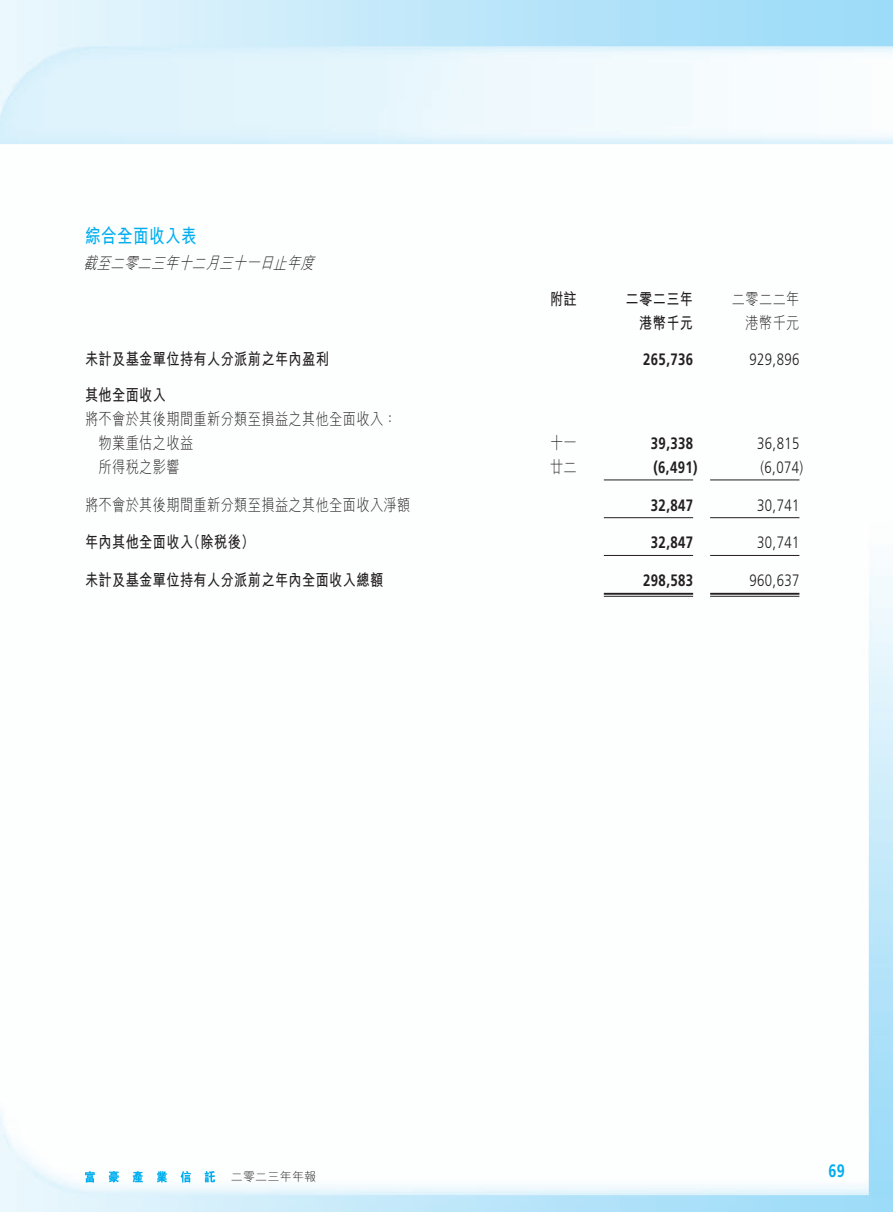
<style>
.page{position:relative;width:893px;height:1212px;background:#fff}
.page>*{position:absolute;margin:0;border:0;box-sizing:border-box;transform-origin:0 0}
._3__標題{font:700 19.5px "M Hei HK";letter-spacing:.03em;color:#00aeef;scale:.8 1}
.t1{font:700 18px "Frutiger LT Std";color:#00aeef;scale:.8 1}
._1__內文{font:300 16.5px "M Hei HK";letter-spacing:.03em;color:#231f20;scale:.8 1}
._1__內文-2{font:700 16.5px "M Hei HK";letter-spacing:.03em;color:#231f20;scale:.8 1}
._1__內文-3{font:700 16.5px "Frutiger LT Std";letter-spacing:.03em;color:#231f20;scale:.8 1}
._1__內文-4{font:300 16.5px "Frutiger LT Std";letter-spacing:.03em;color:#231f20;scale:.8 1}
._1__內文-5{font:italic 300 16.5px "M Hei HK";color:#231f20;scale:.8 1}
.t2{font:300 12px "M Hei HK";letter-spacing:.02em;color:#231f20}
</style>
<div class="page">
<svg style="left:85px;top:1171px;width:130px;height:11px"></svg>
<hr style="left:604px;top:479px;width:89px;height:1px;background:#231f20">
<hr style="left:710px;top:479px;width:89px;height:1px;background:#231f20">
<hr style="left:604px;top:517px;width:89px;height:1px;background:#231f20">
<hr style="left:710px;top:517px;width:89px;height:1px;background:#231f20">
<hr style="left:604px;top:555px;width:89px;height:1px;background:#231f20">
<hr style="left:710px;top:555px;width:89px;height:1px;background:#231f20">
<hr style="left:604px;top:593px;width:89px;height:2px;background:#231f20">
<hr style="left:604px;top:596px;width:89px;height:1px;background:#231f20">
<hr style="left:710px;top:593px;width:89px;height:2px;background:#231f20">
<hr style="left:710px;top:596px;width:89px;height:1px;background:#231f20">
<p class="_3__標題" style="left:85px;top:221px;width:141px">綜合全面收入表</p>
<p class="_1__內文-5" style="left:83px;top:254px;width:295px">截至二零二三年十二月三十一日止年度</p>
<p class="_1__內文-2" style="left:550px;top:287px;width:35px">附註</p>
<p class="_1__內文-2" style="left:626px;top:287px;width:86px">二零二三年</p>
<p class="_1__內文" style="left:732px;top:290px;width:86px">二零二二年</p>
<p class="_1__內文-2" style="left:639px;top:311px;width:69px">港幣千元</p>
<p class="_1__內文" style="left:745px;top:314px;width:69px">港幣千元</p>
<p class="_1__內文-2" style="left:85px;top:347px;width:306px">未計及基金單位持有人分派前之年內盈利</p>
<p class="_1__內文-3" style="left:643px;top:349px;width:64px">265,736</p>
<p class="_1__內文-4" style="left:749px;top:350px;width:64px">929,896</p>
<p class="_1__內文-2" style="left:85px;top:383px;width:103px">其他全面收入</p>
<p class="_1__內文" style="left:85px;top:410px;width:391px">將不會於其後期間重新分類至損益之其他全面收入：</p>
<p class="_1__內文" style="left:99px;top:434px;width:120px">物業重估之收益</p>
<p class="_1__內文" style="left:550px;top:434px;width:35px">十一</p>
<p class="_1__內文-3" style="left:651px;top:433px;width:54px">39,338</p>
<p class="_1__內文-4" style="left:757px;top:434px;width:54px">36,815</p>
<p class="_1__內文" style="left:99px;top:458px;width:103px">所得稅之影響</p>
<p class="_1__內文" style="left:550px;top:458px;width:35px">廿二</p>
<p class="_1__內文-3" style="left:653px;top:457px;width:57px">(6,491)</p>
<p class="_1__內文-4" style="left:760px;top:458px;width:55px">(6,074)</p>
<p class="_1__內文" style="left:85px;top:496px;width:408px">將不會於其後期間重新分類至損益之其他全面收入淨額</p>
<p class="_1__內文-3" style="left:651px;top:495px;width:54px">32,847</p>
<p class="_1__內文-4" style="left:757px;top:496px;width:54px">30,741</p>
<p class="_1__內文-2" style="left:85px;top:530px;width:213px">年內其他全面收入（除稅後）</p>
<p class="_1__內文-3" style="left:651px;top:533px;width:54px">32,847</p>
<p class="_1__內文-4" style="left:757px;top:533px;width:54px">30,741</p>
<p class="_1__內文-2" style="left:85px;top:568px;width:374px">未計及基金單位持有人分派前之年內全面收入總額</p>
<p class="_1__內文-3" style="left:643px;top:571px;width:64px">298,583</p>
<p class="_1__內文-4" style="left:749px;top:571px;width:64px">960,637</p>
<p class="t2" style="left:231px;top:1170px;width:87px">二零二三年年報</p>
<p class="t1" style="left:828px;top:1160px;width:22px">69</p>
</div>
